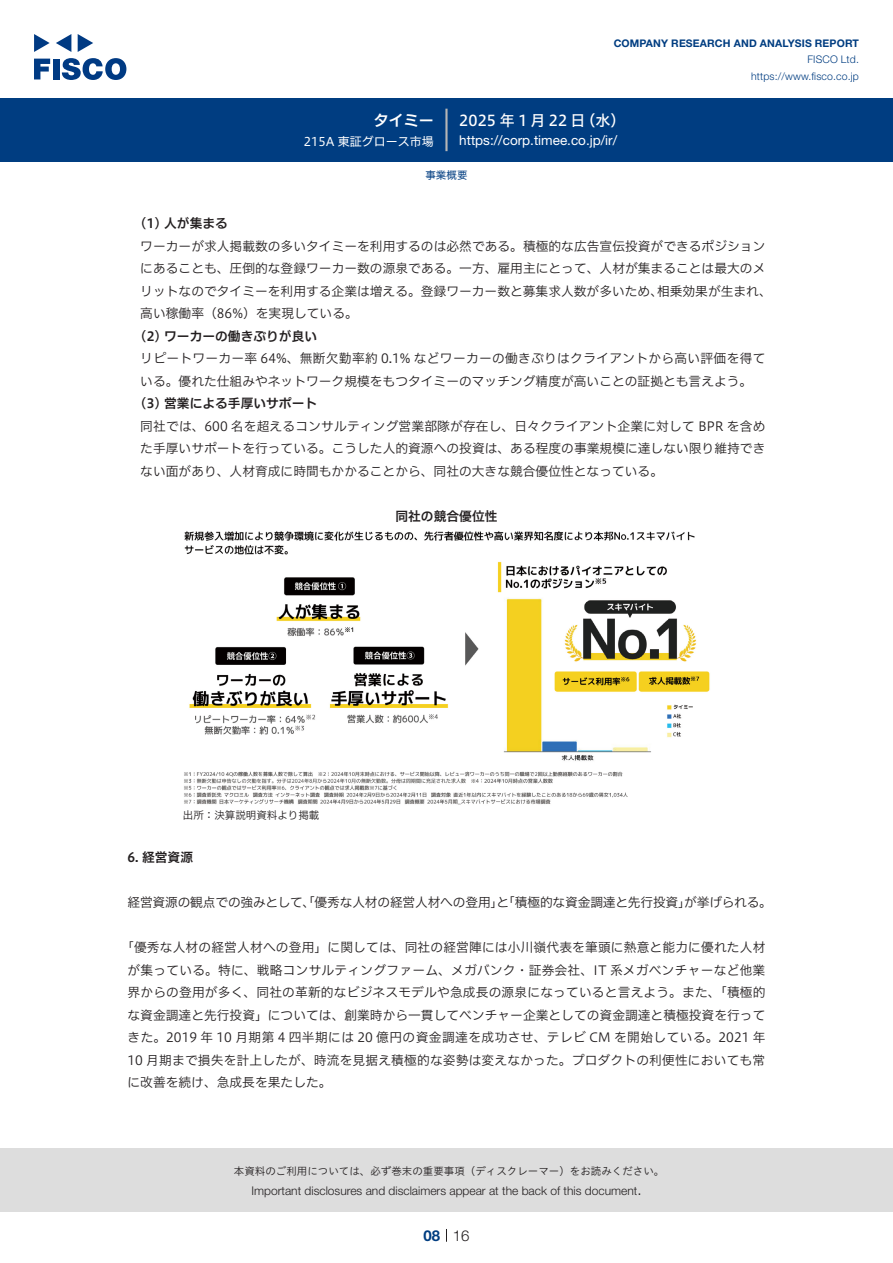
<style>
.page{position:relative;width:893px;height:1263px;background:#fff}
.page>*{position:absolute;margin:0;border:0;box-sizing:border-box;transform-origin:0 0}
.t1{font:15px "Hiragino UD Sans F Std N W5";letter-spacing:.195em;color:#fff}
.t2{font:15px "Hiragino UD Sans F Std N W6";color:#fff}
.t3{font:300 15px "Helvetica Neue LT Std";color:#231f20}
.t4{font:700 15px "Helvetica Neue LT Std";color:#003d81}
.t5{font:13.5px "Helvetica Neue LT Std";color:#fff}
.t6{font:12.75px/22.5px "Hiragino UD Sans F Std N W3";color:#231f20}
.t7{font:12.75px "Hiragino UD Sans F Std N W6";color:#231f20}
.t8{font:300 12px "Helvetica Neue LT Std";color:#231f20}
.t9{font:12px "Hiragino UD Sans F Std N W4";color:#fff}
.t10{font:10.5px "Hiragino UD Sans Std W3";color:#231f20}
.t11{font:700 10.5px "Helvetica Neue LT Std";letter-spacing:.015em;color:#003d81}
.t12{font:300 10.5px/16.5px "Helvetica Neue LT Std";letter-spacing:.015em;color:#003d81;text-align:right}
.t13{font:10.5px "Hiragino UD Sans F Std N W3";color:#231f20}
.t14{font:10.5px "Hiragino UD Sans F Std N W4";color:#003d81}
</style>
<div class="page">
<div style="left:0;top:1148px;width:893px;height:64px;background:#ddd"></div>
<svg style="left:34px;top:59px;width:16px;height:20px"></svg>
<div style="left:53px;top:59px;width:6px;height:20px;background:#003a83"></div>
<svg style="left:62px;top:58px;width:64px;height:22px"></svg>
<svg style="left:34px;top:34px;width:16px;height:18px"></svg>
<svg style="left:78px;top:34px;width:15px;height:18px"></svg>
<svg style="left:56px;top:34px;width:15px;height:18px"></svg>
<div style="left:0;top:98px;width:893px;height:64px;background:#003d81"></div>
<hr style="left:445px;top:109px;width:3px;height:42px;background:#b5b5b6">
<svg style="left:446px;top:1229px;width:1px;height:13px"></svg>
<img style="left:184px;top:531px;width:526px;height:274px">
<p class="t2" style="left:374px;top:109px;width:62px">タイミー</p>
<p class="t9" style="left:304px;top:132px;width:131px">215A 東証グロース市場</p>
<p class="t11" style="left:614px;top:37px;width:247px">COMPANY RESEARCH AND ANALYSIS REPORT</p>
<p class="t12" style="left:751px;top:51px;width:109px">FISCO Ltd. https://www.fisco.co j p.</p>
<p class="t1" style="left:581px;top:109px;width:46px">（水(</p>
<p class="t1" style="left:459px;top:109px;width:128px">2025年1月22日</p>
<p class="t5" style="left:459px;top:132px;width:160px">https://corp.timee. c o j p. /i r/</p>
<p class="t14" style="left:425px;top:167px;width:43px">事業概要</p>
<p class="t7" style="left:140px;top:214px;width:89px">1( ) 人が集まる</p>
<p class="t6" style="left:140px;top:234px;width:627px">ワーカーが求人掲載数の多いタイミーを利用するのは必然である。積極的な広告宣伝投資ができるポジション</p>
<p class="t6" style="left:140px;top:256px;width:627px">にあることも、圧倒的な登録ワーカー数の源泉である。一方、雇用主にとって、人材が集まることは最大のメ</p>
<p class="t6" style="left:657px;top:279px;width:116px">相乗効果が生まれ、</p>
<p class="t6" style="left:140px;top:279px;width:524px">リットなのでタイミーを利用する企業は増える。登録ワーカー数と募集求人数が多いため、高い稼働率（86%）を実現している。</p>
<p class="t7" style="left:140px;top:326px;width:178px">2( ) ワーカーの働きぶりが良い</p>
<p class="t6" style="left:140px;top:346px;width:627px">リピートワーカー率 64%、無断欠勤率約 0.1% などワーカーの働きぶりはクライアントから高い評価を得ている。優れた仕組みやネットワーク規模をもつタイミーのマッチング精度が高いことの証拠とも言えよう。</p>
<p class="t7" style="left:140px;top:394px;width:178px">3( ) 営業による手厚いサポート</p>
<p class="t6" style="left:140px;top:414px;width:627px;text-align:justify">同社では、600 名を超えるコンサルティング営業部隊が存在し、日々クライアント企業に対して BPR を含めた手厚いサポートを行っている。こうした人的資源への投資は、ある程度の事業規模に達しない限り維持できない面があり、人材育成に時間もかかることから、同社の大きな競合優位性となっている。</p>
<p class="t7" style="left:395px;top:506px;width:103px">同社の競合優位性</p>
<p class="t13" style="left:183px;top:807px;width:138px">出所：決算説明資料より掲載</p>
<p class="t7" style="left:128px;top:847px;width:67px">6. 経営資源</p>
<p class="t6" style="left:684px;top:890px;width:89px">が挙げられる。</p>
<p class="t6" style="left:127px;top:890px;width:565px">経営資源の観点での強みとして、「優秀な人材の経営人材への登用 「と」 積極的な資金調達と先行投資」</p>
<p class="t6" style="left:128px;top:935px;width:640px;text-align:justify;text-indent:-6px">「優秀な人材の経営人材への登用」に関しては、同社の経営陣には小川嶺代表を筆頭に熱意と能力に優れた人材が集っている。特に、戦略コンサルティングファーム、メガバンク・証券会社、IT 系メガベンチャーなど他業界からの登用が多く、同社の革新的なビジネスモデルや急成長の源泉になっていると言えよう。また、「積極的な資金調達と先行投資」については、創業時から一貫してベンチャー企業としての資金調達と積極投資を行ってきた。2019 年 10 月期第 4 四半期には 20 億円の資金調達を成功させ、テレビ CM を開始している。2021 年10 月期まで損失を計上したが、時流を見据え積極的な姿勢は変えなかった。プロダクトの利便性においても常に改善を続け、急成長を果たした。</p>
<p class="t10" style="left:234px;top:1163px;width:432px">本資料のご利用については、必ず巻末の重要事項（ディスクレーマー）をお読みください。</p>
<p class="t3" style="left:637px;top:1180px;width:6px">.</p>
<p class="t8" style="left:251px;top:1183px;width:387px">Important disclosures and disclaimers appear at the back of this document</p>
<p class="t4" style="left:423px;top:1226px;width:18px">08</p>
<p class="t3" style="left:453px;top:1226px;width:18px">16</p>
</div>
